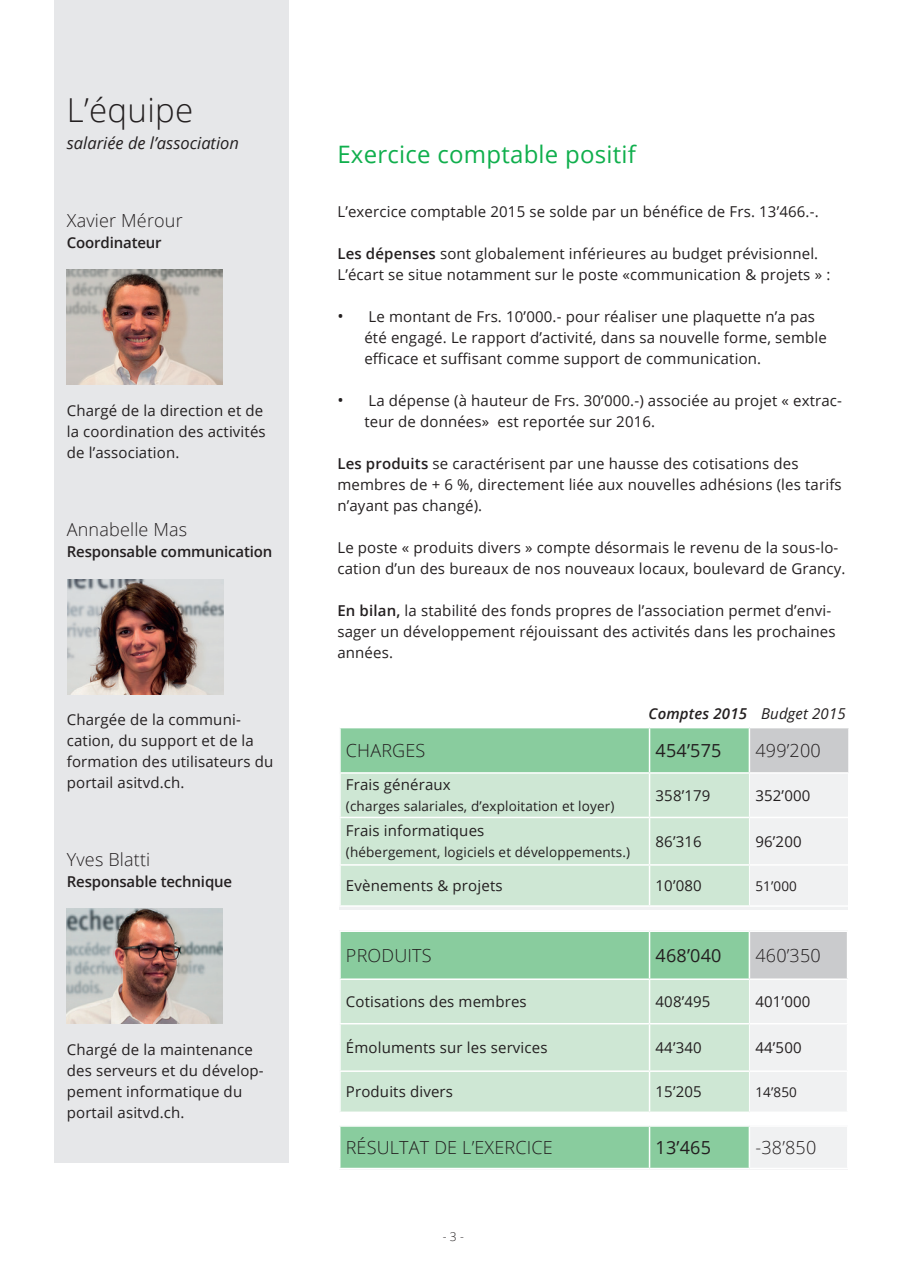
<style>
.page{position:relative;width:902px;height:1272px;background:#fff}
.page>*{position:absolute;margin:0;border:0;box-sizing:border-box;transform-origin:0 0}
.t1{font:300 33px "Open Sans";letter-spacing:.01em;color:#231f20}
.t2{font:24px "Open Sans";letter-spacing:.01em;color:#10af4d}
.t3{font:300 18px "Open Sans";letter-spacing:.01em;color:#231f20}
.t4{font:18px "Open Sans";letter-spacing:.01em;color:#231f20}
.t5{font:italic 16.5px "Open Sans";color:#231f20}
.t6{font:15px/21px "Open Sans";letter-spacing:.01em;color:#231f20}
.t7{font:600 15px "Open Sans";letter-spacing:-.01em;color:#231f20}
.t8{font:italic 600 15px "Open Sans";letter-spacing:.01em;color:#231f20}
.t9{font:13.5px "Open Sans";letter-spacing:.01em;color:#231f20}
.t10{font:300 12px "Open Sans";color:#231f20}
.s1{font-weight:600}
.s2{font-size:16.5px}
.s3{font-weight:400}
</style>
<div class="page">
<div style="left:54px;top:0;width:234px;height:1162px;background:#e6e7e9"></div>
<div style="left:339px;top:726px;width:508px;height:183px;background:#f0f1f2"></div>
<div style="left:340px;top:728px;width:408px;height:44px;background:#89cc9e"></div>
<div style="left:749px;top:727px;width:99px;height:46px;background:#cacbcd"></div>
<div style="left:341px;top:774px;width:408px;height:131px;background:#cee7d4"></div>
<hr style="left:749px;top:773px;width:1px;height:43px;background:#fff">
<hr style="left:749px;top:818px;width:1px;height:46px;background:#fff">
<hr style="left:749px;top:865px;width:1px;height:40px;background:#fff">
<hr style="left:649px;top:816px;width:100px;height:2px;background:#fff">
<hr style="left:749px;top:816px;width:100px;height:2px;background:#fff">
<hr style="left:649px;top:864px;width:100px;height:1px;background:#fff">
<hr style="left:749px;top:864px;width:100px;height:1px;background:#fff">
<hr style="left:649px;top:905px;width:100px;height:1px;background:#fff">
<hr style="left:749px;top:905px;width:100px;height:1px;background:#fff">
<hr style="left:649px;top:726px;width:100px;height:2px;background:#fff">
<hr style="left:749px;top:726px;width:100px;height:2px;background:#fff">
<hr style="left:748px;top:728px;width:2px;height:44px;background:#fff">
<hr style="left:649px;top:772px;width:100px;height:1px;background:#fff">
<hr style="left:749px;top:772px;width:100px;height:1px;background:#fff">
<hr style="left:339px;top:773px;width:1px;height:43px;background:#fff">
<hr style="left:339px;top:818px;width:1px;height:46px;background:#fff">
<hr style="left:339px;top:865px;width:1px;height:40px;background:#fff">
<hr style="left:648px;top:773px;width:2px;height:43px;background:#fff">
<hr style="left:648px;top:818px;width:2px;height:46px;background:#fff">
<hr style="left:648px;top:865px;width:2px;height:40px;background:#fff">
<hr style="left:339px;top:816px;width:310px;height:2px;background:#fff">
<hr style="left:339px;top:864px;width:310px;height:1px;background:#fff">
<hr style="left:339px;top:905px;width:310px;height:1px;background:#fff">
<hr style="left:339px;top:726px;width:310px;height:2px;background:#fff">
<hr style="left:339px;top:728px;width:1px;height:44px;background:#fff">
<hr style="left:648px;top:728px;width:2px;height:44px;background:#fff">
<hr style="left:339px;top:772px;width:310px;height:1px;background:#fff">
<div style="left:339px;top:930px;width:508px;height:182px;background:#f0f1f2"></div>
<div style="left:340px;top:931px;width:408px;height:47px;background:#89cc9e"></div>
<div style="left:749px;top:931px;width:98px;height:48px;background:#cacbcd"></div>
<div style="left:340px;top:979px;width:409px;height:132px;background:#cee7d4"></div>
<hr style="left:339px;top:979px;width:1px;height:43px;background:#fff">
<hr style="left:648px;top:979px;width:2px;height:43px;background:#fff">
<hr style="left:846px;top:979px;width:2px;height:43px;background:#fff">
<hr style="left:339px;top:1022px;width:310px;height:2px;background:#fff">
<hr style="left:339px;top:1024px;width:1px;height:46px;background:#fff">
<hr style="left:649px;top:1022px;width:100px;height:2px;background:#fff">
<hr style="left:648px;top:1024px;width:2px;height:46px;background:#fff">
<hr style="left:749px;top:1022px;width:99px;height:2px;background:#fff">
<hr style="left:846px;top:1024px;width:2px;height:46px;background:#fff">
<hr style="left:339px;top:1070px;width:310px;height:1px;background:#fff">
<hr style="left:339px;top:1071px;width:1px;height:40px;background:#fff">
<hr style="left:649px;top:1070px;width:100px;height:1px;background:#fff">
<hr style="left:648px;top:1071px;width:2px;height:40px;background:#fff">
<hr style="left:749px;top:1070px;width:99px;height:1px;background:#fff">
<hr style="left:846px;top:1071px;width:2px;height:40px;background:#fff">
<hr style="left:749px;top:979px;width:1px;height:43px;background:#fff">
<hr style="left:749px;top:1024px;width:1px;height:46px;background:#fff">
<hr style="left:749px;top:1071px;width:1px;height:40px;background:#fff">
<hr style="left:649px;top:930px;width:100px;height:1px;background:#fff">
<hr style="left:749px;top:930px;width:99px;height:1px;background:#fff">
<hr style="left:748px;top:931px;width:2px;height:47px;background:#fff">
<hr style="left:846px;top:931px;width:2px;height:47px;background:#fff">
<hr style="left:649px;top:978px;width:100px;height:1px;background:#fff">
<hr style="left:749px;top:978px;width:99px;height:1px;background:#fff">
<hr style="left:339px;top:1111px;width:310px;height:1px;background:#fff">
<hr style="left:649px;top:1111px;width:100px;height:1px;background:#fff">
<hr style="left:749px;top:1111px;width:99px;height:1px;background:#fff">
<hr style="left:339px;top:930px;width:310px;height:1px;background:#fff">
<hr style="left:339px;top:931px;width:1px;height:47px;background:#fff">
<hr style="left:648px;top:931px;width:2px;height:47px;background:#fff">
<hr style="left:339px;top:978px;width:310px;height:1px;background:#fff">
<div style="left:339px;top:1125px;width:508px;height:44px;background:#f0f1f2"></div>
<div style="left:340px;top:1126px;width:408px;height:41px;background:#89cc9e"></div>
<hr style="left:339px;top:1125px;width:310px;height:1px;background:#fff">
<hr style="left:339px;top:1126px;width:1px;height:41px;background:#fff">
<hr style="left:649px;top:1125px;width:100px;height:1px;background:#fff">
<hr style="left:648px;top:1126px;width:2px;height:41px;background:#fff">
<hr style="left:749px;top:1125px;width:99px;height:1px;background:#fff">
<hr style="left:748px;top:1126px;width:2px;height:41px;background:#fff">
<hr style="left:339px;top:1167px;width:310px;height:2px;background:#fff">
<hr style="left:649px;top:1167px;width:100px;height:2px;background:#fff">
<hr style="left:749px;top:1167px;width:99px;height:2px;background:#fff">
<img style="left:67px;top:269px;width:156px;height:115px">
<img style="left:68px;top:579px;width:156px;height:115px">
<img style="left:67px;top:908px;width:156px;height:115px">
<h1 class="t1" style="left:67px;top:87px;width:128px">L’équipe</h1>
<p class="t5" style="left:67px;top:131px;width:174px">salariée de l’association</p>
<p class="t3" style="left:67px;top:208px;width:117px">Xavier Mérour</p>
<p class="t7" style="left:67px;top:232px;width:96px">Coordinateur</p>
<p class="t6" style="left:67px;top:399px;width:200px">Chargé de la direction et de la coordination des activités de l’association.</p>
<p class="t3" style="left:67px;top:517px;width:122px">Annabelle Mas</p>
<p class="t7" style="left:67px;top:541px;width:207px">Responsable communication</p>
<p class="t6" style="left:67px;top:708px;width:208px">Chargée de la communi&shy;cation, du support et de la formation des utilisateurs du portail asitvd.ch.</p>
<p class="t3" style="left:67px;top:847px;width:85px">Yves Blatti</p>
<p class="t7" style="left:67px;top:871px;width:167px">Responsable technique</p>
<p class="t6" style="left:67px;top:1038px;width:198px">Chargé de la maintenance des serveurs et du dévelop&shy;pement informatique du portail asitvd.ch.</p>
<h2 class="t2" style="left:337px;top:138px;width:300px">Exercice comptable positif</h2>
<p class="t6" style="left:337px;top:201px;width:483px">L’exercice comptable 2015 se solde par un bénéfice de Frs. 13’466.-.</p>
<p class="t6" style="left:337px;top:243px;width:494px"><span class="s1">Les dépenses</span> sont globalement inférieures au budget prévisionnel.<br>L’écart se situe notamment sur le poste «communication &amp; projets » :</p>
<p class="t6" style="left:364px;top:306px;width:464px;text-indent:-27px"><span class="s2">•</span> Le montant de Frs. 10’000.- pour réaliser une plaquette n’a pas été engagé. Le rapport d’activité, dans sa nouvelle forme, semble efficace et suffisant comme support de communication.</p>
<p class="t6" style="left:364px;top:390px;width:479px;text-indent:-27px"><span class="s2">•</span> La dépense (à hauteur de Frs. 30’000.-) associée au projet « extrac&shy;teur de données» est reportée sur 2016.</p>
<p class="t6" style="left:337px;top:453px;width:506px"><span class="s1">Les produits</span> se caractérisent par une hausse des cotisations des membres de + 6 %, directement liée aux nouvelles adhésions (les tarifs n’ayant pas changé).</p>
<p class="t6" style="left:337px;top:537px;width:509px">Le poste « produits divers » compte désormais le revenu de la sous-lo&shy;cation d’un des bureaux de nos nouveaux locaux, boulevard de Grancy.</p>
<p class="t6" style="left:337px;top:600px;width:499px"><span class="s1">En bilan,</span> la stabilité des fonds propres de l’association permet d’envi&shy;sager un développement réjouissant des activités dans les prochaines années.</p>
<p class="t8" style="left:648px;top:703px;width:198px">Comptes 2015 <span class="s3">Budget 2015</span></p>
<p class="t3" style="left:346px;top:738px;width:81px">CHARGES</p>
<p class="t4" style="left:655px;top:738px;width:67px">454’575</p>
<p class="t3" style="left:755px;top:738px;width:67px">499’200</p>
<p class="t6" style="left:346px;top:774px;width:106px">Frais généraux</p>
<p class="t9" style="left:346px;top:797px;width:270px">(charges salariales, d’exploitation et loyer)</p>
<p class="t6" style="left:655px;top:784px;width:56px">358’179</p>
<p class="t6" style="left:755px;top:784px;width:56px">352’000</p>
<p class="t6" style="left:346px;top:820px;width:140px">Frais informatiques</p>
<p class="t9" style="left:346px;top:843px;width:285px">(hébergement, logiciels et développements.)</p>
<p class="t6" style="left:655px;top:830px;width:48px">86’316</p>
<p class="t6" style="left:755px;top:830px;width:48px">96’200</p>
<p class="t6" style="left:346px;top:874px;width:158px">Evènements &amp; projets</p>
<p class="t6" style="left:655px;top:874px;width:48px">10’080</p>
<p class="t9" style="left:755px;top:876px;width:43px">51’000</p>
<p class="t3" style="left:346px;top:943px;width:87px">PRODUITS</p>
<p class="t4" style="left:655px;top:943px;width:67px">468’040</p>
<p class="t3" style="left:755px;top:943px;width:67px">460’350</p>
<p class="t6" style="left:346px;top:990px;width:182px">Cotisations des membres</p>
<p class="t6" style="left:655px;top:990px;width:56px">408’495</p>
<p class="t6" style="left:755px;top:990px;width:56px">401’000</p>
<p class="t6" style="left:346px;top:1036px;width:203px">Émoluments sur les services</p>
<p class="t6" style="left:655px;top:1036px;width:48px">44’340</p>
<p class="t6" style="left:755px;top:1036px;width:48px">44’500</p>
<p class="t6" style="left:346px;top:1081px;width:109px">Produits divers</p>
<p class="t6" style="left:655px;top:1081px;width:48px">15’205</p>
<p class="t9" style="left:755px;top:1082px;width:43px">14’850</p>
<p class="t3" style="left:346px;top:1135px;width:208px">RÉSULTAT DE L’EXERCICE</p>
<p class="t4" style="left:655px;top:1135px;width:57px">13’465</p>
<p class="t3" style="left:755px;top:1135px;width:62px">-38’850</p>
<p class="t10" style="left:442px;top:1228px;width:23px">- 3 -</p>
</div>
